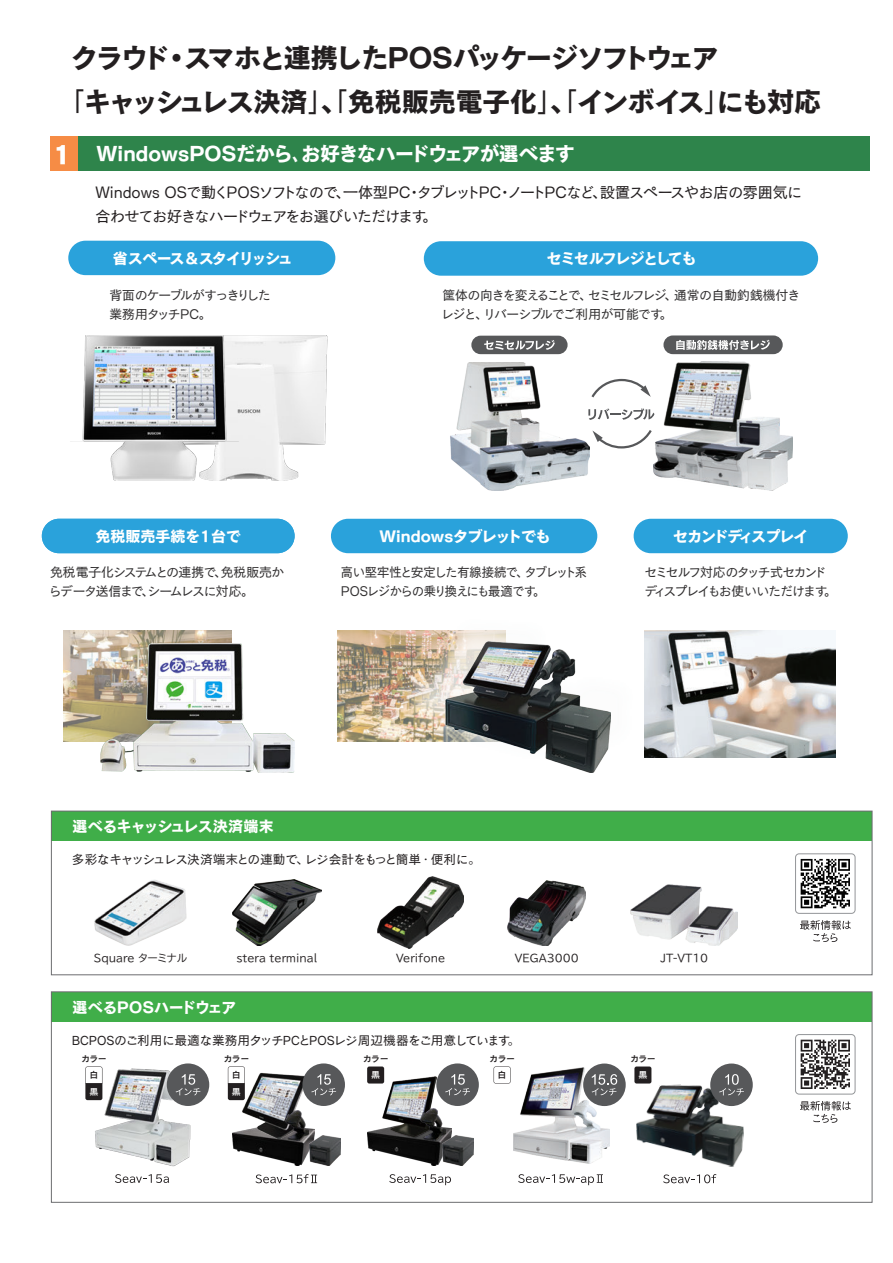
<style>
.page{position:relative;width:893px;height:1263px;background:#fff}
.page>*{position:absolute;margin:0;border:0;box-sizing:border-box;transform-origin:0 0}
.t1{font:27px/43.2px "New Cezanne Pro B";letter-spacing:-.07em;color:#231f20}
.t2{font:19.5px "New Cezanne Pro B";letter-spacing:-.005em;color:#fff}
.t3{font:15px/24px "New Cezanne Pro M";letter-spacing:-.06em;color:#231f20}
.t4{font:15px "New Cezanne Pro B";letter-spacing:-.03em;color:#fff}
.t5{font:15px "New Cezanne Pro B";letter-spacing:-.11em;color:#fff}
.t6{font:15px "New Cezanne Pro B";letter-spacing:-.02em;color:#fff}
.t7{font:15px "New Cezanne Pro B";letter-spacing:-.095em;color:#fff}
.t8{font:15px "New Cezanne Pro B";color:#fff}
.t9{font:15px "New Cezanne Pro B";letter-spacing:-.07em;color:#fff}
.t10{font:12.75px/19.2px "New Cezanne Pro M";letter-spacing:-.06em;color:#312f30}
.t11{font:12.75px "Cezanne Pro M";letter-spacing:-.04em;color:#231f20}
.t12{font:12.75px/19.2px "New Cezanne Pro M";letter-spacing:-.08em;color:#312f30;scale:.96 1}
.t13{font:12.75px/19.2px "New Cezanne Pro M";letter-spacing:-.1em;color:#312f30}
.t14{font:12.75px/19.2px "New Cezanne Pro M";letter-spacing:-.08em;color:#312f30}
.t15{font:10.5px "TBUD Go Std";color:#231f20}
.t16{font:9px "Cezanne Pro DB";letter-spacing:-.06em;color:#231f20}
.t17{font:9px "Cezanne Pro DB";color:#fff}
.s1{font-family:"New Cezanne Pro M"}
.s2{font-family:"New Cezanne Pro EB";font-size:24px}
</style>
<div class="page">
<div style="left:634px;top:519px;width:214px;height:34px;background:#2aa2db;border-radius:17px"></div>
<div style="left:331px;top:519px;width:266px;height:34px;background:#2aa2db;border-radius:17px"></div>
<div style="left:42px;top:519px;width:253px;height:34px;background:#2aa2db;border-radius:17px"></div>
<div style="left:68px;top:241px;width:267px;height:34px;background:#2aa2db;border-radius:17px"></div>
<div style="left:424px;top:241px;width:394px;height:35px;background:#2aa2db;border-radius:17px"></div>
<div style="left:73px;top:136px;width:797px;height:35px;background:#2e844b"></div>
<div style="left:50px;top:136px;width:28px;height:35px;background:#f68c45"></div>
<img style="left:338px;top:630px;width:54px;height:112px">
<img style="left:392px;top:630px;width:49px;height:112px">
<img style="left:441px;top:630px;width:170px;height:143px">
<img style="left:445px;top:642px;width:165px;height:130px">
<img style="left:64px;top:630px;width:167px;height:112px">
<img style="left:101px;top:643px;width:194px;height:129px">
<img style="left:644px;top:630px;width:192px;height:128px">
<div style="left:51px;top:811px;width:821px;height:30px;background:#40ae49"></div>
<svg style="left:590px;top:408px;width:64px;height:12px"></svg>
<svg style="left:591px;top:378px;width:60px;height:20px"></svg>
<svg style="left:592px;top:430px;width:60px;height:19px"></svg>
<img style="left:654px;top:362px;width:139px;height:129px">
<svg style="left:663px;top:335px;width:120px;height:19px;background:#828384"></svg>
<img style="left:450px;top:363px;width:140px;height:127px">
<svg style="left:471px;top:336px;width:97px;height:18px;background:#747577"></svg>
<img style="left:94px;top:880px;width:93px;height:65px">
<img style="left:232px;top:880px;width:90px;height:65px">
<img style="left:377px;top:877px;width:86px;height:71px">
<img style="left:508px;top:880px;width:77px;height:66px">
<svg style="left:800px;top:1101px;width:51px;height:22px"></svg>
<div style="left:795px;top:1034px;width:60px;height:60px;border:1px solid #939598;border-radius:4px"></div>
<div style="left:51px;top:992px;width:821px;height:29px;background:#40ae49"></div>
<div style="left:51px;top:811px;width:821px;height:164px;border:1px solid #6c6d70"></div>
<div style="left:51px;top:991px;width:821px;height:211px;border:1px solid #6c6d70"></div>
<svg style="left:800px;top:920px;width:51px;height:22px"></svg>
<div style="left:795px;top:853px;width:60px;height:60px;border:1px solid #939598;border-radius:4px"></div>
<svg style="left:801px;top:859px;width:49px;height:49px"></svg>
<img style="left:241px;top:336px;width:87px;height:144px">
<img style="left:70px;top:336px;width:171px;height:145px">
<img style="left:631px;top:884px;width:106px;height:61px">
<svg style="left:115px;top:1174px;width:54px;height:9px"></svg>
<img style="left:90px;top:1066px;width:104px;height:101px">
<div style="left:167px;top:1063px;width:42px;height:43px;background:#57585a;border-radius:50%"></div>
<svg style="left:176px;top:1074px;width:24px;height:21px"></svg>
<svg style="left:85px;top:1066px;width:17px;height:34px"></svg>
<svg style="left:255px;top:1174px;width:62px;height:9px"></svg>
<img style="left:232px;top:1128px;width:83px;height:37px">
<img style="left:237px;top:1072px;width:67px;height:66px">
<img style="left:285px;top:1111px;width:23px;height:29px">
<img style="left:310px;top:1136px;width:30px;height:29px">
<div style="left:302px;top:1063px;width:43px;height:43px;background:#57585a;border-radius:50%"></div>
<svg style="left:311px;top:1074px;width:25px;height:21px"></svg>
<svg style="left:228px;top:1066px;width:17px;height:34px"></svg>
<svg style="left:663px;top:1174px;width:53px;height:9px"></svg>
<img style="left:634px;top:1082px;width:110px;height:85px">
<div style="left:710px;top:1063px;width:43px;height:43px;background:#57585a;border-radius:50%"></div>
<svg style="left:719px;top:1074px;width:25px;height:21px"></svg>
<div style="left:634px;top:1066px;width:17px;height:17px;background:#231f20;border-radius:2px"></div>
<svg style="left:389px;top:1174px;width:62px;height:11px"></svg>
<img style="left:367px;top:1127px;width:84px;height:38px">
<img style="left:442px;top:1135px;width:31px;height:30px">
<img style="left:389px;top:1137px;width:31px;height:1px">
<img style="left:382px;top:1076px;width:55px;height:61px">
<img style="left:420px;top:1108px;width:26px;height:33px">
<div style="left:436px;top:1063px;width:43px;height:43px;background:#57585a;border-radius:50%"></div>
<svg style="left:445px;top:1074px;width:25px;height:21px"></svg>
<div style="left:367px;top:1066px;width:17px;height:17px;background:#231f20;border-radius:2px"></div>
<svg style="left:494px;top:1066px;width:17px;height:17px"></svg>
<svg style="left:518px;top:1174px;width:85px;height:11px"></svg>
<img style="left:513px;top:1068px;width:97px;height:95px">
<div style="left:583px;top:1063px;width:43px;height:43px;background:#57585a;border-radius:50%"></div>
<svg style="left:592px;top:1074px;width:25px;height:21px"></svg>
<svg style="left:801px;top:1040px;width:49px;height:49px"></svg>
<h1 class="t1" style="left:58px;top:34px;width:765px;text-indent:13px">クラウド・スマホと連携したPOSパッケージソフトウェア<br><span class="s1">「</span>キャッシュレス決済<span class="s1">」</span>、<span class="s1">「</span>免税販売電子化<span class="s1">」</span>、<span class="s1">「</span>インボイス<span class="s1">」</span>にも対応</h1>
<h2 class="t2" style="left:53px;top:137px;width:523px"><span class="s2">1</span> WindowsPOSだから､お好きなハードウェアが選べます</h2>
<p class="t3" style="left:95px;top:179px;width:708px">Windows OSで動くPOSソフトなので、一体型PC・タブレットPC・ノートPCなど、設置スペースやお店の雰囲気に合わせてお好きなハードウェアをお選びいただけます。</p>
<p class="t7" style="left:547px;top:246px;width:151px">セミセルフレジとしても</p>
<p class="t5" style="left:113px;top:245px;width:181px">省スペース＆スタイリッシュ</p>
<p class="t14" style="left:110px;top:284px;width:162px">背面のケーブルがすっきりした業務用タッチPC。</p>
<p class="t10" style="left:441px;top:284px;width:361px">筐体の向きを変えることで、セミセルフレジ、通常の自動釣銭機付きレジと、リバーシブルでご利用が可能です。</p>
<p class="t8" style="left:95px;top:523px;width:147px">免税販売手続を1台で</p>
<p class="t9" style="left:673px;top:523px;width:137px">セカンドディスプレイ</p>
<p class="t10" style="left:49px;top:561px;width:236px">免税電子化システムとの連携で、免税販売からデータ送信まで、シームレスに対応。</p>
<p class="t4" style="left:380px;top:523px;width:173px">Windowsタブレットでも</p>
<p class="t12" style="left:341px;top:561px;width:258px">高い堅牢性と安定した有線接続で、タブレット系<br>POSレジからの乗り換えにも最適です。</p>
<p class="t13" style="left:644px;top:561px;width:194px">セミセルフ対応のタッチ式セカンドディスプレイもお使いいただけます。</p>
<p class="t4" style="left:73px;top:814px;width:203px">選べるキャッシュレス決済端末</p>
<p class="t11" style="left:72px;top:851px;width:410px">多彩なキャッシュレス決済端末との連動で、レジ会計をもっと簡単・便利に。</p>
<p class="t15" style="left:94px;top:950px;width:95px">Square ターミナル</p>
<p class="t15" style="left:236px;top:950px;width:82px">stera terminal</p>
<p class="t15" style="left:396px;top:950px;width:51px">Verifone</p>
<p class="t15" style="left:515px;top:950px;width:65px">VEGA3000</p>
<p class="t6" style="left:73px;top:994px;width:165px">選べるPOSハードウェア</p>
<p class="t11" style="left:72px;top:1032px;width:450px">BCPOSのご利用に最適な業務用タッチPCとPOSレジ周辺機器をご用意しています。</p>
<p class="t16" style="left:81px;top:1053px;width:27px">カラー</p>
<p class="t17" style="left:89px;top:1086px;width:10px">黒</p>
<p class="t16" style="left:89px;top:1069px;width:10px">白</p>
<p class="t16" style="left:223px;top:1053px;width:27px">カラー</p>
<p class="t17" style="left:232px;top:1086px;width:10px">黒</p>
<p class="t16" style="left:232px;top:1069px;width:10px">白</p>
<p class="t16" style="left:363px;top:1053px;width:27px">カラー</p>
<p class="t17" style="left:371px;top:1069px;width:10px">黒</p>
<p class="t16" style="left:498px;top:1069px;width:10px">白</p>
<p class="t16" style="left:489px;top:1053px;width:27px">カラー</p>
<p class="t15" style="left:660px;top:950px;width:49px">JT-VT10</p>
<p class="t16" style="left:630px;top:1053px;width:27px">カラー</p>
<p class="t17" style="left:638px;top:1069px;width:10px">黒</p>
</div>
